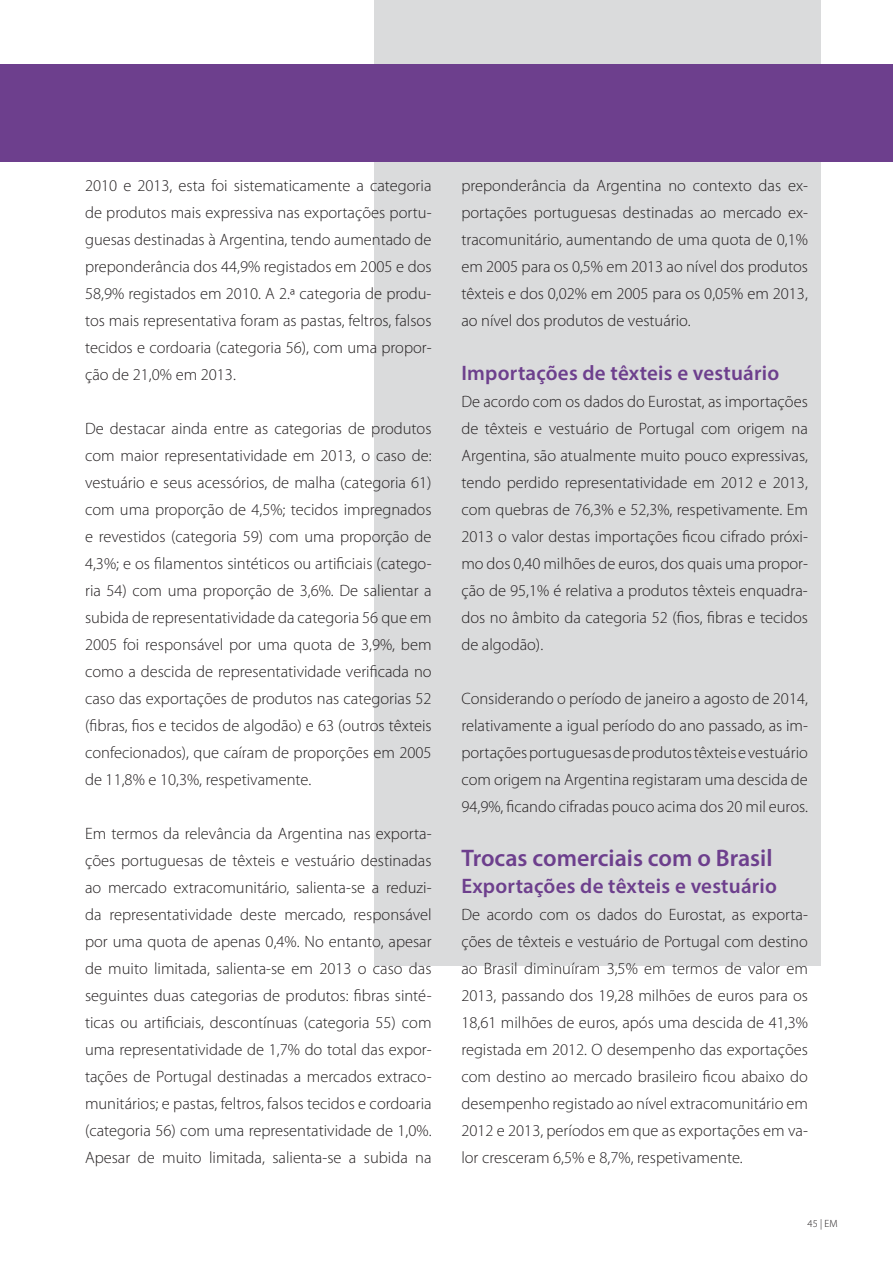
<style>
.page{position:relative;width:893px;height:1263px;background:#fff}
.page>*{position:absolute;margin:0;border:0;box-sizing:border-box;transform-origin:0 0}
.t1{font:600 24px "Myriad Pro";color:#6d3f8d}
.t2{font:600 21px "Myriad Pro";letter-spacing:.01em;color:#6d3f8d}
.t3{font:300 16.5px/27px "Myriad Pro";color:#231f20;text-align:justify}
.t4{font:300 10.5px "Myriad Pro";color:#231f20}
</style>
<div class="page">
<div style="left:374px;top:0;width:447px;height:966px;background:#dadbdc"></div>
<div style="left:0;top:64px;width:893px;height:98px;background:#6d3f8d"></div>
<p class="t3" style="left:85px;top:172px;width:348px">2010 e 2013, esta foi sistematicamente a categoria de produtos mais expressiva nas exportações portu&shy;guesas destinadas à Argentina, tendo aumentado de preponderância dos 44,9% registados em 2005 e dos 58,9% registados em 2010. A 2.ª categoria de produ&shy;tos mais representativa foram as pastas, feltros, falsos tecidos e cordoaria (categoria 56), com uma propor&shy;ção de 21,0% em 2013.</p>
<p class="t3" style="left:85px;top:415px;width:348px">De destacar ainda entre as categorias de produtos com maior representatividade em 2013, o caso de: vestuário e seus acessórios, de malha (categoria 61) com uma proporção de 4,5%; tecidos impregnados e revestidos (categoria 59) com uma proporção de 4,3%; e os filamentos sintéticos ou artificiais (catego&shy;ria 54) com uma proporção de 3,6%. De salientar a subida de representatividade da categoria 56 que em 2005 foi responsável por uma quota de 3,9%, bem como a descida de representatividade verificada no caso das exportações de produtos nas categorias 52 (fibras, fios e tecidos de algodão) e 63 (outros têxteis confecionados), que caíram de proporções em 2005 de 11,8% e 10,3%, respetivamente.</p>
<p class="t3" style="left:85px;top:820px;width:348px">Em termos da relevância da Argentina nas exporta&shy;ções portuguesas de têxteis e vestuário destinadas ao mercado extracomunitário, salienta-se a reduzi&shy;da representatividade deste mercado, responsável por uma quota de apenas 0,4%. No entanto, apesar de muito limitada, salienta-se em 2013 o caso das seguintes duas categorias de produtos: fibras sinté&shy;ticas ou artificiais, descontínuas (categoria 55) com uma representatividade de 1,7% do total das expor&shy;tações de Portugal destinadas a mercados extraco&shy;munitários; e pastas, feltros, falsos tecidos e cordoaria (categoria 56) com uma representatividade de 1,0%.<br>Apesar de muito limitada, salienta-se a subida na</p>
<p class="t3" style="left:461px;top:172px;width:348px">preponderância da Argentina no contexto das ex&shy;portações portuguesas destinadas ao mercado ex&shy;tracomunitário, aumentando de uma quota de 0,1% em 2005 para os 0,5% em 2013 ao nível dos produtos têxteis e dos 0,02% em 2005 para os 0,05% em 2013, ao nível dos produtos de vestuário.</p>
<p class="t2" style="left:461px;top:360px;width:319px">Importações de têxteis e vestuário</p>
<p class="t3" style="left:461px;top:388px;width:348px">De acordo com os dados do Eurostat, as importações de têxteis e vestuário de Portugal com origem na Argentina, são atualmente muito pouco expressivas, tendo perdido representatividade em 2012 e 2013, com quebras de 76,3% e 52,3%, respetivamente. Em 2013 o valor destas importações ficou cifrado próxi&shy;mo dos 0,40 milhões de euros, dos quais uma propor&shy;ção de 95,1% é relativa a produtos têxteis enquadra&shy;dos no âmbito da categoria 52 (fios, fibras e tecidos de algodão).</p>
<p class="t3" style="left:461px;top:685px;width:348px">Considerando o período de janeiro a agosto de 2014, relativamente a igual período do ano passado, as im&shy;portações portuguesas de produtos têxteis e vestuário com origem na Argentina registaram uma descida de 94,9%, ficando cifradas pouco acima dos 20 mil euros.</p>
<h1 class="t1" style="left:461px;top:843px;width:313px">Trocas comerciais com o Brasil</h1>
<p class="t2" style="left:461px;top:873px;width:317px">Exportações de têxteis e vestuário</p>
<p class="t3" style="left:461px;top:901px;width:348px">De acordo com os dados do Eurostat, as exporta&shy;ções de têxteis e vestuário de Portugal com destino ao Brasil diminuíram 3,5% em termos de valor em 2013, passando dos 19,28 milhões de euros para os 18,61 milhões de euros, após uma descida de 41,3% registada em 2012. O desempenho das exportações com destino ao mercado brasileiro ficou abaixo do desempenho registado ao nível extracomunitário em 2012 e 2013, períodos em que as exportações em va&shy;lor cresceram 6,5% e 8,7%, respetivamente.</p>
<p class="t4" style="left:808px;top:1218px;width:32px">45 | EM</p>
</div>
